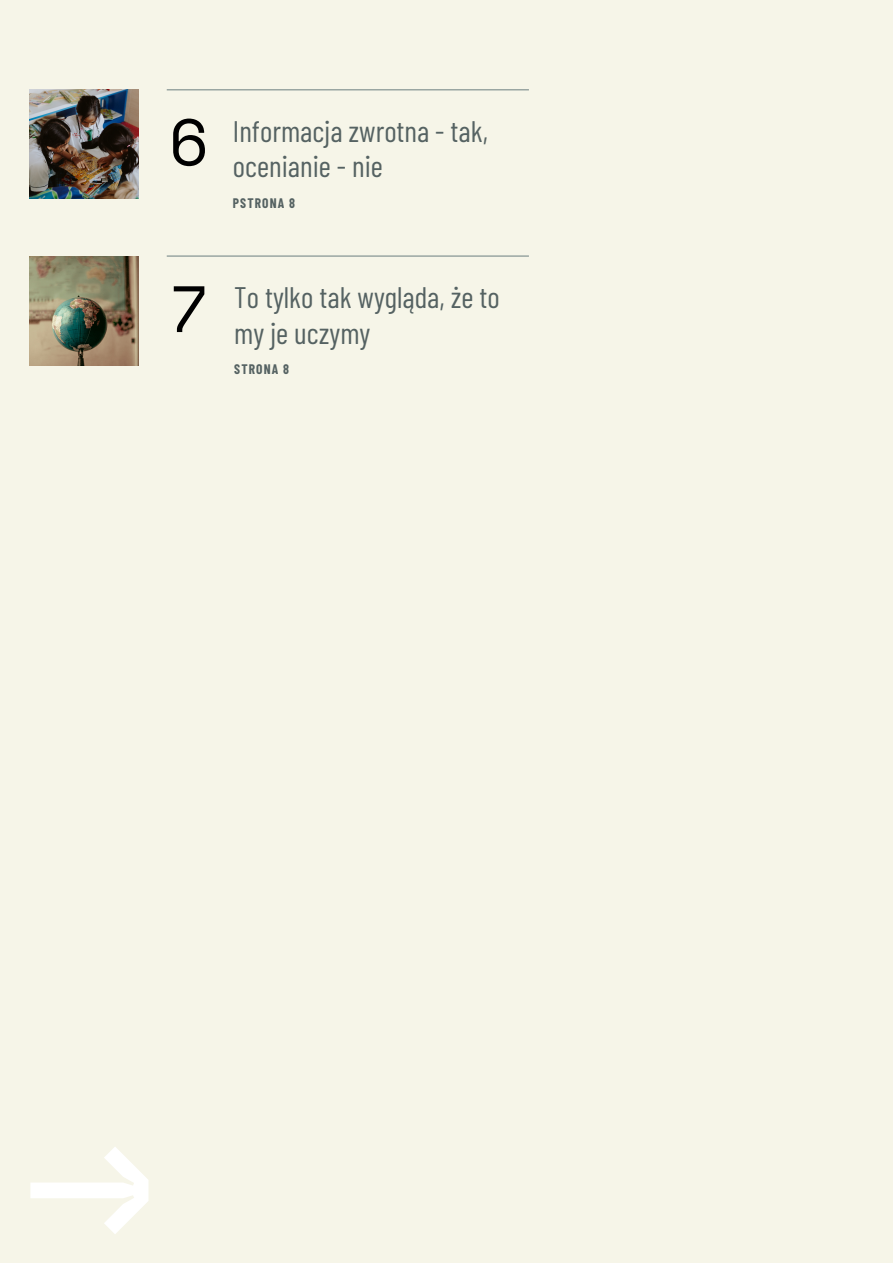
<style>
.page{position:relative;width:893px;height:1264px;background:#fff}
.page>*{position:absolute;margin:0;border:0;box-sizing:border-box;transform-origin:0 0}
.t1{font:218.55px "Space Mono";color:#fff}
.t2{font:65.4px "Space Mono";color:#000}
.t3{font:29.7px/35.2px "Barlow Condensed";color:#556262}
.t4{font:700 13.5px "Barlow Condensed";letter-spacing:.08em;color:#556262}
.s1{font-family:"Space Mono";font-size:65.4px;color:#000}
</style>
<div class="page">
<div style="left:0;top:0;width:892px;height:1262px;background:#f6f5e8"></div>
<hr style="left:167px;top:255px;width:362px;height:2px;background:#7b8b8b">
<hr style="left:167px;top:89px;width:362px;height:1px;background:#7b8b8b">
<img style="left:29px;top:257px;width:109px;height:109px">
<img style="left:29px;top:89px;width:109px;height:109px">
<h2 class="t2" style="left:169px;top:92px;width:41px">6</h2>
<p class="t3" style="left:233px;top:112px;width:256px">Informacja zwrotna - tak, ocenianie - nie</p>
<p class="t4" style="left:233px;top:194px;width:64px">PSTRONA 8</p>
<p class="t3" style="left:234px;top:279px;width:267px;text-indent:-65px"><span class="s1">7</span> To tylko tak wygląda, że to my je uczymy</p>
<p class="t4" style="left:234px;top:361px;width:56px">STRONA 8</p>
<h1 class="t1" style="left:23px;top:1022px;width:135px">→</h1>
</div>
